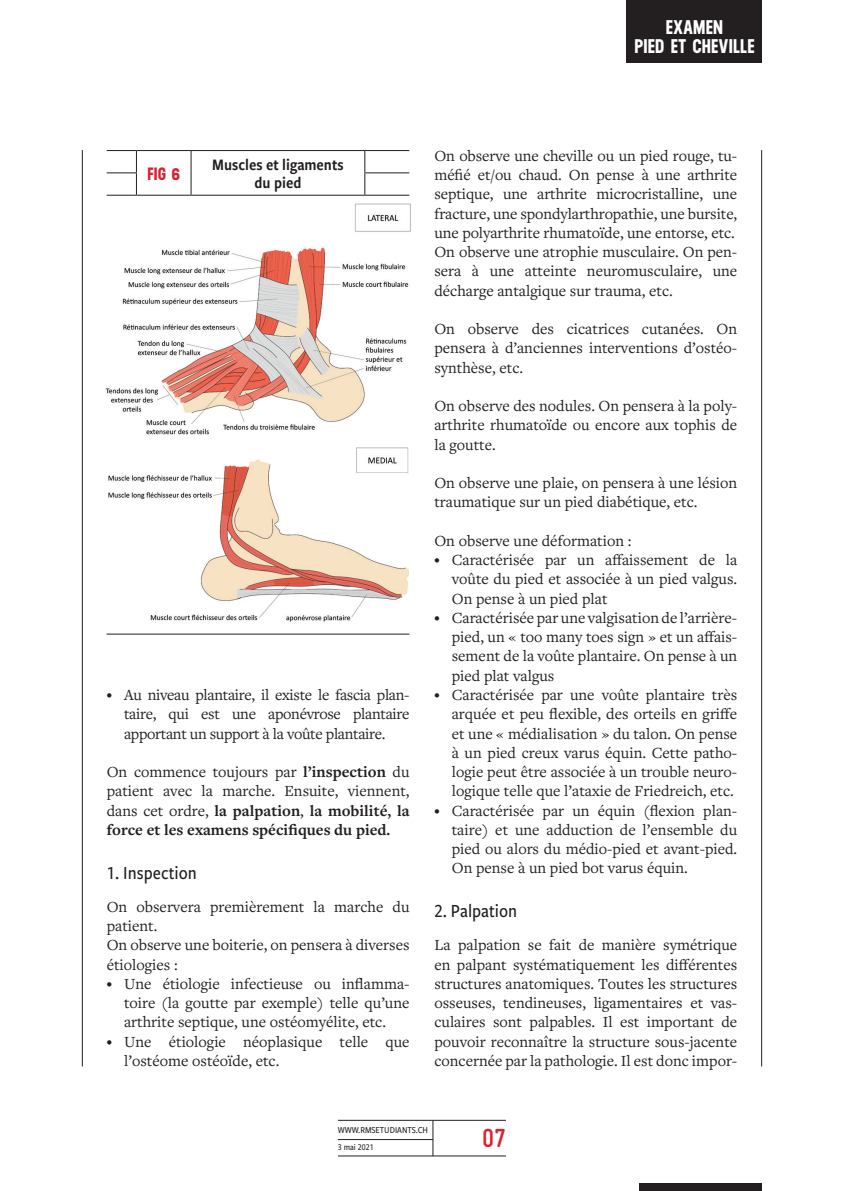
<style>
.page{position:relative;width:844px;height:1191px;background:#fff}
.page>*{position:absolute;margin:0;border:0;box-sizing:border-box;transform-origin:0 0}
.t1{font:700 26.25px "Gravur Condensed Pro";color:#da2031}
.t2{font:700 19.78px/18.4px "Neusa";letter-spacing:.01em;color:#fff;text-align:center}
._1P_T2{font:500 19.25px "Freight Sans Cnd Pro";color:#231f20}
._1P_FIG_X_TAB_X{font:700 17.85px "Neusa";color:#da2031}
._1P_FIG_TAB_Titre{font:16.62px/18.4px "Freight Sans Cnd Pro Semi";color:#231f20;text-align:center}
._1P_Texte_courant{font:16.1px/19.2px "Freight Text Pro";color:#231f20;text-align:justify}
._1P_Texte_courant_li{font:16.1px/19.2px "Freight Text Pro";color:#231f20;text-align:justify}
.t3{font:500 9.45px "Freight Sans Cnd Pro";color:#231f20}
.t4{font:500 9.1px "Freight Sans Cnd Pro";color:#231f20}
.s1{font-size:11.38px}
.s2{font-weight:700}
</style>
<div class="page">
<div style="left:639px;top:1183px;width:122px;height:8px;background:#231f20"></div>
<div style="left:626px;top:0;width:135px;height:63px;background:#231f20"></div>
<hr style="left:338px;top:1119px;width:167px;height:1px;background:#231f20">
<hr style="left:338px;top:1155px;width:167px;height:1px;background:#231f20">
<hr style="left:338px;top:1139px;width:95px;height:1px;background:#231f20">
<hr style="left:432px;top:1120px;width:1px;height:36px;background:#231f20">
<hr style="left:82px;top:150px;width:1px;height:916px;background:#231f20">
<hr style="left:761px;top:150px;width:1px;height:916px;background:#231f20">
<hr style="left:107px;top:633px;width:302px;height:1px;background:#231f20">
<img style="left:105px;top:203px;width:306px;height:232px">
<img style="left:108px;top:447px;width:300px;height:175px">
<svg style="left:107px;top:150px;width:302px;height:46px"></svg>
<hr style="left:136px;top:150px;width:55px;height:1px;background:#231f20">
<hr style="left:191px;top:150px;width:174px;height:1px;background:#231f20">
<hr style="left:365px;top:150px;width:44px;height:1px;background:#231f20">
<p class="t2" style="left:634px;top:18px;width:121px">EXAMEN<br>PIED ET CHEVILLE</p>
<p class="_1P_FIG_X_TAB_X" style="left:147px;top:161px;width:34px">FIG 6</p>
<p class="_1P_FIG_TAB_Titre" style="left:212px;top:155px;width:133px">Muscles et ligaments du pied</p>
<p class="_1P_Texte_courant_li" style="left:124px;top:684px;width:287px;text-indent:-17px"><span class="s1">•</span> Au niveau plantaire, il existe le fascia plan&shy;taire, qui est une aponévrose plantaire apportant un support à la voûte plantaire.</p>
<p class="_1P_Texte_courant" style="left:107px;top:761px;width:304px">On commence toujours par <span class="s2">l’inspection</span> du patient avec la marche. Ensuite, viennent, dans cet ordre, <span class="s2">la palpation</span>, <span class="s2">la mobilité, la force et les examens spécifiques du pied.</span></p>
<p class="_1P_T2" style="left:107px;top:859px;width:92px">1. Inspection</p>
<p class="_1P_Texte_courant" style="left:107px;top:896px;width:304px">On observera premièrement la marche du patient.</p>
<p class="_1P_Texte_courant" style="left:107px;top:935px;width:304px">On observe une boiterie, on pensera à diverses étiologies :</p>
<p class="_1P_Texte_courant_li" style="left:124px;top:973px;width:287px;text-indent:-17px"><span class="s1">•</span> Une étiologie infectieuse ou inflamma&shy;toire (la goutte par exemple) telle qu’une arthrite septique, une ostéomyélite, etc.</p>
<p class="_1P_Texte_courant_li" style="left:124px;top:1031px;width:287px;text-indent:-17px"><span class="s1">•</span> Une étiologie néoplasique telle que l’ostéome ostéoïde, etc.</p>
<p class="_1P_Texte_courant" style="left:434px;top:145px;width:304px">On observe une cheville ou un pied rouge, tu&shy;méfié et/ou chaud. On pense à une arthrite septique, une arthrite microcristalline, une fracture, une spondylarthropathie, une bursite, une polyarthrite rhumatoïde, une entorse, etc.</p>
<p class="_1P_Texte_courant" style="left:434px;top:242px;width:304px">On observe une atrophie musculaire. On pen&shy;sera à une atteinte neuromusculaire, une décharge antalgique sur trauma, etc.</p>
<p class="_1P_Texte_courant" style="left:434px;top:319px;width:304px">On observe des cicatrices cutanées. On pensera à d’anciennes interventions d’ostéo&shy;synthèse, etc.</p>
<p class="_1P_Texte_courant" style="left:434px;top:396px;width:304px">On observe des nodules. On pensera à la poly&shy;arthrite rhumatoïde ou encore aux tophis de la goutte.</p>
<p class="_1P_Texte_courant" style="left:434px;top:473px;width:304px">On observe une plaie, on pensera à une lésion traumatique sur un pied diabétique, etc.</p>
<p class="_1P_Texte_courant" style="left:434px;top:530px;width:198px">On observe une déformation :</p>
<p class="_1P_Texte_courant_li" style="left:451px;top:550px;width:287px;text-indent:-17px"><span class="s1">•</span> Caractérisée par un affaissement de la voûte du pied et associée à un pied valgus.<br>On pense à un pied plat</p>
<p class="_1P_Texte_courant_li" style="left:451px;top:607px;width:287px;text-indent:-17px"><span class="s1">•</span> Caractérisée par une valgisation de l’arrière&shy;pied, un « too many toes sign » et un affais&shy;sement de la voûte plantaire. On pense à un pied plat valgus</p>
<p class="_1P_Texte_courant_li" style="left:451px;top:684px;width:287px;text-indent:-17px"><span class="s1">•</span> Caractérisée par une voûte plantaire très arquée et peu flexible, des orteils en griffe et une « médialisation » du talon. On pense à un pied creux varus équin. Cette patho&shy;logie peut être associée à un trouble neuro&shy;logique telle que l’ataxie de Friedreich, etc.</p>
<p class="_1P_Texte_courant_li" style="left:451px;top:800px;width:287px;text-indent:-17px"><span class="s1">•</span> Caractérisée par un équin (flexion plan&shy;taire) et une adduction de l’ensemble du pied ou alors du médio-pied et avant-pied.<br>On pense à un pied bot varus équin.</p>
<p class="_1P_T2" style="left:434px;top:898px;width:84px">2. Palpation</p>
<p class="_1P_Texte_courant" style="left:434px;top:935px;width:304px">La palpation se fait de manière symétrique en palpant systématiquement les différentes structures anatomiques. Toutes les structures osseuses, tendineuses, ligamentaires et vas&shy;culaires sont palpables. Il est important de pouvoir reconnaître la structure sous-jacente concernée par la pathologie. Il est donc impor-</p>
<p class="t3" style="left:338px;top:1123px;width:92px">WWW.RMSETUDIANTS.CH</p>
<p class="t4" style="left:338px;top:1141px;width:37px">3 mai 2021</p>
<h1 class="t1" style="left:482px;top:1123px;width:26px">07</h1>
</div>
